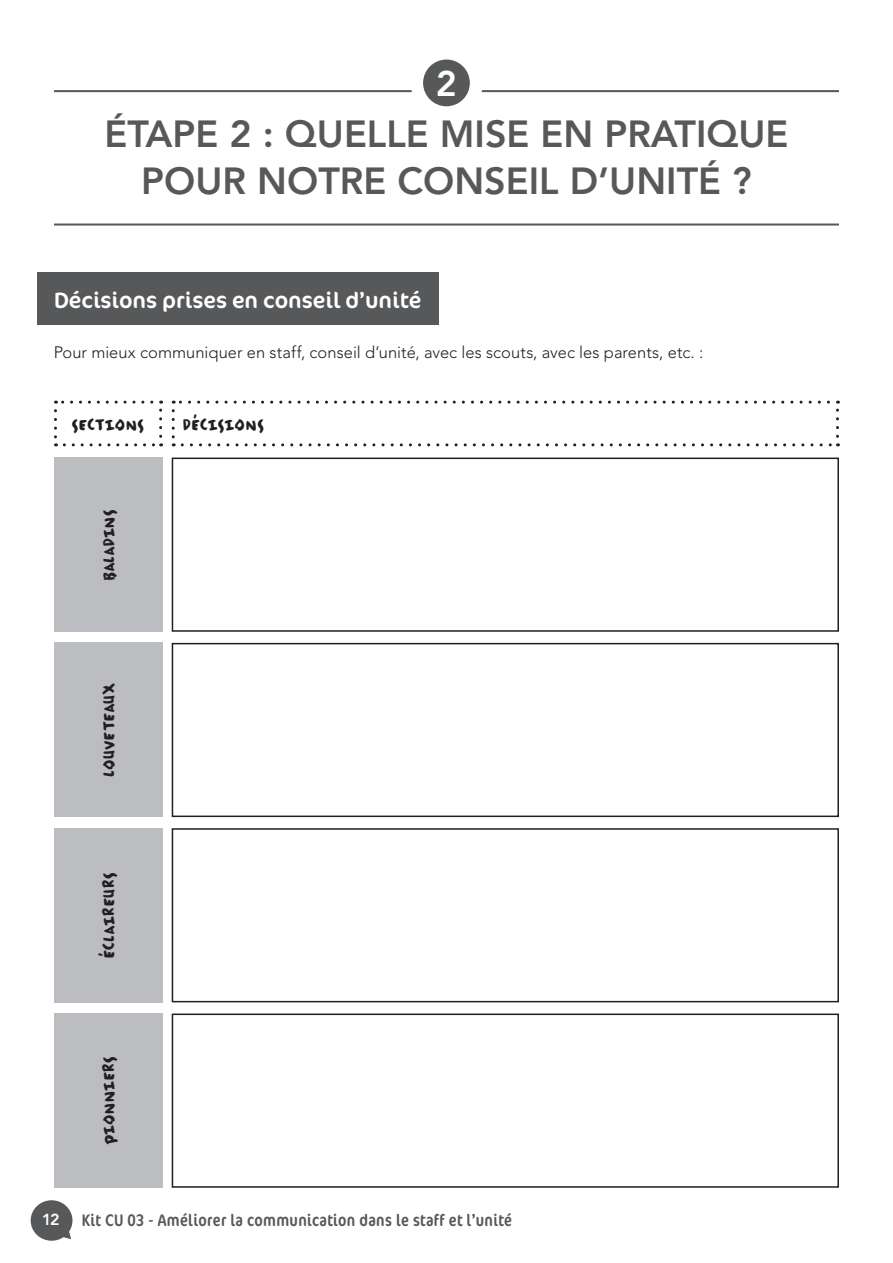
<style>
.page{position:relative;width:893px;height:1263px;background:#fff}
.page>*{position:absolute;margin:0;border:0;box-sizing:border-box;transform-origin:0 0}
.t1{font:800 37.5px/46.3px "Avenir LT Std";color:#57585a;text-align:center}
.t2{font:800 35.4px "Avenir LT Std";color:#fff}
.t3{font:22.5px "Cocon OT";color:#fff}
.t4{font:condensed 16.95px "Cocon OT";letter-spacing:.02em;color:#57585a}
.t5{font:300 16.5px "Avenir LT Std";color:#231f20}
.t6{font:16.5px "House Gen Col Housepaint";letter-spacing:.02em;color:#231f20}
.t7{font:800 15.9px "Avenir LT Std";color:#fff}
</style>
<div class="page">
<svg style="left:31px;top:1200px;width:41px;height:41px"></svg>
<hr style="left:54px;top:90px;width:785px;height:2px;background:#57585a">
<hr style="left:54px;top:223px;width:785px;height:3px;background:#57585a">
<div style="left:37px;top:272px;width:401px;height:53px;background:#57585a"></div>
<div style="left:172px;top:458px;width:667px;height:174px;border:2px solid #231f20"></div>
<svg style="left:54px;top:411px;width:3px;height:35px"></svg>
<svg style="left:64px;top:443px;width:98px;height:3px"></svg>
<svg style="left:159px;top:401px;width:3px;height:35px"></svg>
<svg style="left:56px;top:401px;width:96px;height:3px"></svg>
<svg style="left:172px;top:411px;width:3px;height:35px"></svg>
<svg style="left:182px;top:443px;width:656px;height:3px"></svg>
<svg style="left:836px;top:401px;width:3px;height:35px"></svg>
<svg style="left:173px;top:401px;width:655px;height:3px"></svg>
<div style="left:172px;top:643px;width:667px;height:174px;border:2px solid #231f20"></div>
<div style="left:172px;top:828px;width:667px;height:174px;border:2px solid #231f20"></div>
<div style="left:172px;top:1013px;width:667px;height:175px;border:2px solid #231f20"></div>
<div style="left:54px;top:458px;width:108px;height:174px;background:#bcbdc0"></div>
<div style="left:54px;top:643px;width:108px;height:174px;background:#bcbdc0"></div>
<div style="left:54px;top:828px;width:108px;height:174px;background:#bcbdc0"></div>
<div style="left:54px;top:1013px;width:108px;height:175px;background:#bcbdc0"></div>
<div style="left:411px;top:47px;width:72px;height:72px;background:#fff;border-radius:50%"></div>
<div style="left:423px;top:60px;width:47px;height:46px;background:#57585a;border-radius:50%"></div>
<h2 class="t2" style="left:436px;top:63px;width:22px">2</h2>
<h1 class="t1" style="left:104px;top:111px;width:685px">ÉTAPE 2 : QUELLE MISE EN PRATIQUE<br>POUR NOTRE CONSEIL D’UNITÉ ?</h1>
<h3 class="t3" style="left:54px;top:287px;width:369px">Décisions prises en conseil d’unité</h3>
<p class="t5" style="left:54px;top:343px;width:651px">Pour mieux communiquer en staff, conseil d’unité, avec les scouts, avec les parents, etc. :</p>
<p class="t6" style="left:72px;top:412px;width:74px">SECTIONS</p>
<p class="t6" style="left:183px;top:412px;width:82px">DÉCISIONS</p>
<p class="t6" style="left:97px;top:580px;width:72px;rotate:-90deg">BALADINS</p>
<p class="t6" style="left:97px;top:777px;width:96px;rotate:-90deg">LOUVETEAUX</p>
<p class="t6" style="left:97px;top:958px;width:88px;rotate:-90deg">ÉCLAIREURS</p>
<p class="t6" style="left:97px;top:1145px;width:91px;rotate:-90deg">PIONNIERS</p>
<p class="t7" style="left:42px;top:1210px;width:19px">12</p>
<p class="t4" style="left:82px;top:1211px;width:432px">Kit CU 03 - Améliorer la communication dans le staff et l’unité</p>
</div>
